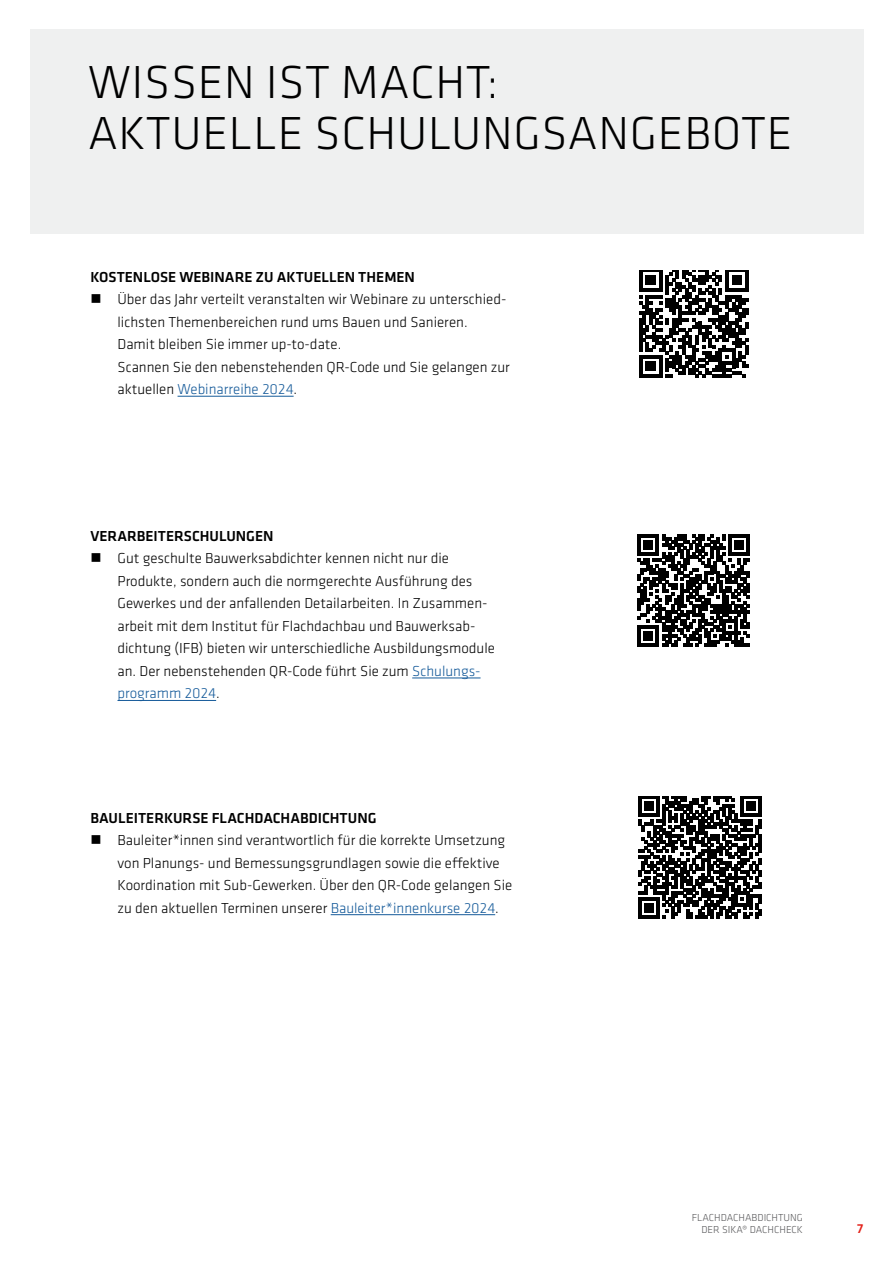
<style>
.page{position:relative;width:893px;height:1263px;background:#fff}
.page>*{position:absolute;margin:0;border:0;box-sizing:border-box;transform-origin:0 0}
.t1{font:300 48px/51px "Klavika";letter-spacing:.015em;color:#000}
.t2{font:300 15px/22.5px "Klavika";color:#000}
.t3{font:500 15px "Klavika";color:#000}
.t4{font:500 13.5px "Klavika";color:#e32119}
.t5{font:300 10.5px/12.6px "Klavika";color:#58585a;text-align:right}
.s1{color:#165b9a}
</style>
<div class="page">
<div style="left:30px;top:30px;width:833px;height:204px;background:#eceded"></div>
<hr style="left:178px;top:396px;width:116px;height:1px;background:#165b9a">
<hr style="left:412px;top:678px;width:69px;height:1px;background:#165b9a">
<hr style="left:117px;top:700px;width:99px;height:1px;background:#165b9a">
<svg style="left:639px;top:270px;width:109px;height:108px"></svg>
<svg style="left:638px;top:535px;width:112px;height:112px"></svg>
<hr style="left:331px;top:914px;width:164px;height:1px;background:#165b9a">
<svg style="left:639px;top:796px;width:123px;height:122px"></svg>
<h1 class="t1" style="left:88px;top:57px;width:706px">WISSEN IST MACHT:<br>AKTUELLE SCHULUNGSANGEBOTE</h1>
<p class="t3" style="left:90px;top:269px;width:326px">KOSTENLOSE WEBINARE ZU AKTUELLEN THEMEN</p>
<p class="t2" style="left:117px;top:288px;width:394px">Über das Jahr verteilt veranstalten wir Webinare zu unterschied&shy;lichsten Themenbereichen rund ums Bauen und Sanieren.<br>Damit bleiben Sie immer up-to-date.<br>Scannen Sie den nebenstehenden QR-Code und Sie gelangen zur aktuellen <span class="s1">Webinarreihe 2024</span>.</p>
<p class="t3" style="left:90px;top:528px;width:184px">VERARBEITERSCHULUNGEN</p>
<p class="t2" style="left:117px;top:547px;width:379px">Gut geschulte Bauwerksabdichter kennen nicht nur die Produkte, sondern auch die normgerechte Ausführung des Gewerkes und der anfallenden Detailarbeiten. In Zusammen&shy;arbeit mit dem Institut für Flachdachbau und Bauwerksab&shy;dichtung (IFB) bieten wir unterschiedliche Ausbildungsmodule an. Der nebenstehenden QR-Code führt Sie zum <span class="s1">Schulungs&shy;programm 2024</span>.</p>
<p class="t3" style="left:90px;top:809px;width:287px">BAULEITERKURSE FLACHDACHABDICHTUNG</p>
<p class="t2" style="left:117px;top:829px;width:396px">Bauleiter*innen sind verantwortlich für die korrekte Umsetzung von Planungs- und Bemessungsgrundlagen sowie die effektive Koordination mit Sub-Gewerken. Über den QR-Code gelangen Sie zu den aktuellen Terminen unserer <span class="s1">Bauleiter*innenkurse 2024</span>.</p>
<p class="t5" style="left:692px;top:1211px;width:113px">FLACHDACHABDICHTUNG<br>DER SIKA® DACHCHECK</p>
<p class="t4" style="left:857px;top:1221px;width:8px">7</p>
</div>
